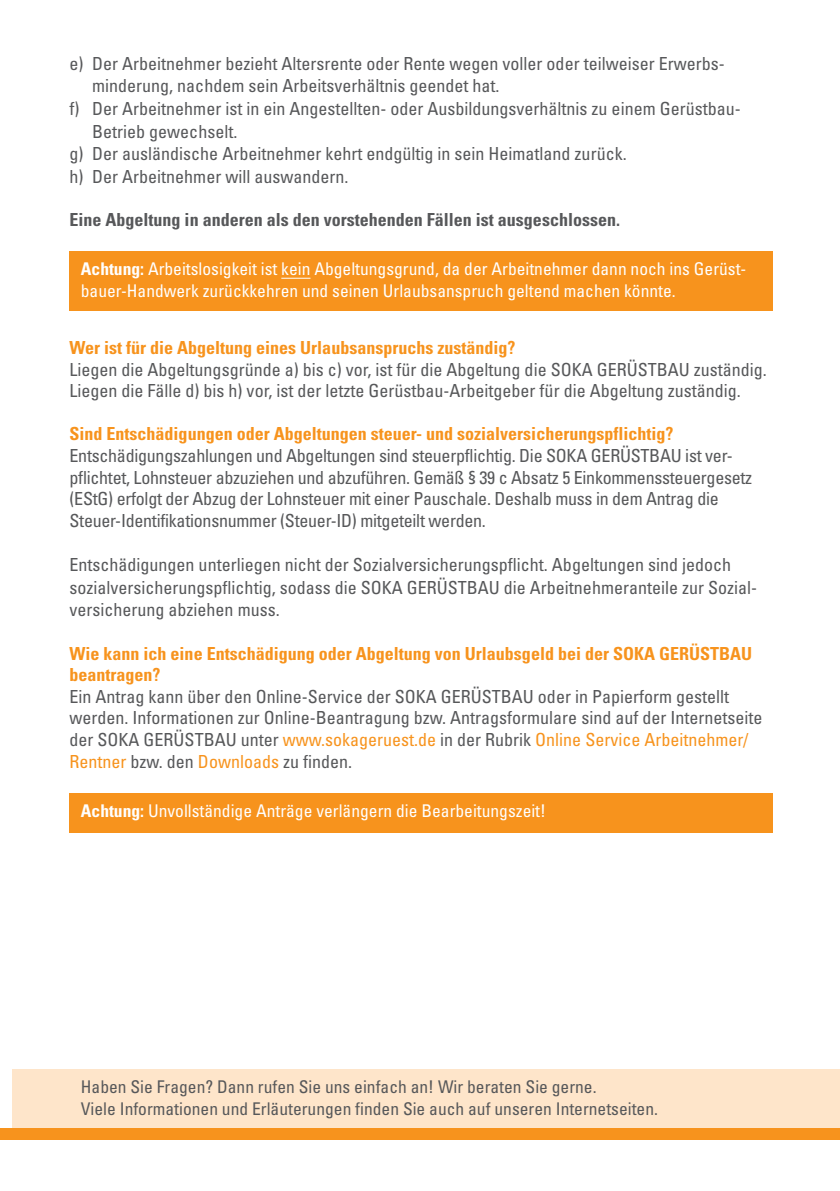
<style>
.page{position:relative;width:840px;height:1191px;background:#fff}
.page>*{position:absolute;margin:0;border:0;box-sizing:border-box;transform-origin:0 0}
.t1{font:condensed 18px/21.6px "Univers LT Std";color:#57585a}
.t2{font:700 condensed 18px/21.6px "Univers LT Std";color:#f7931d}
.t3{font:700 condensed 18px "Univers LT Std";color:#57585a}
.t4{font:condensed 17.6px/22px "Univers LT Std";color:#fff}
.t5{font:condensed 17.6px/22px "Univers LT Std";color:#57585a}
.s1{font-weight:700}
.s2{color:#f7931d}
</style>
<div class="page">
<div style="left:13px;top:1069px;width:826px;height:59px;background:#fee5ca"></div>
<div style="left:0;top:1128px;width:839px;height:12px;background:#f7931d"></div>
<div style="left:69px;top:251px;width:703px;height:60px;background:#f7931d"></div>
<svg style="left:281px;top:278px;width:29px;height:1px"></svg>
<div style="left:69px;top:792px;width:703px;height:40px;background:#f7931d"></div>
<p class="t1" style="left:69px;top:52px;width:656px">e) Der Arbeitnehmer bezieht Altersrente oder Rente wegen voller oder teilweiser Erwerbs-</p>
<p class="t1" style="left:92px;top:75px;width:408px">minderung, nachdem sein Arbeitsverhältnis geendet hat.</p>
<p class="t1" style="left:69px;top:97px;width:672px">f) Der Arbeitnehmer ist in ein Angestellten- oder Ausbildungsverhältnis zu einem Gerüstbau-</p>
<p class="t1" style="left:92px;top:120px;width:146px">Betrieb gewechselt.</p>
<p class="t1" style="left:69px;top:143px;width:558px">g) Der ausländische Arbeitnehmer kehrt endgültig in sein Heimatland zurück.</p>
<p class="t1" style="left:69px;top:165px;width:280px">h) Der Arbeitnehmer will auswandern.</p>
<p class="t3" style="left:69px;top:209px;width:551px">Eine Abgeltung in anderen als den vorstehenden Fällen ist ausgeschlossen.</p>
<p class="t4" style="left:81px;top:258px;width:666px"><span class="s1">Achtung:</span> Arbeitslosigkeit ist kein Abgeltungsgrund, da der Arbeitnehmer dann noch ins Gerüst&shy;bauer-Handwerk zurückkehren und seinen Urlaubsanspruch geltend machen könnte.</p>
<p class="t2" style="left:69px;top:337px;width:447px">Wer ist für die Abgeltung eines Urlaubsanspruchs zuständig?</p>
<p class="t1" style="left:69px;top:358px;width:698px">Liegen die Abgeltungsgründe a) bis c) vor, ist für die Abgeltung die SOKA GERÜSTBAU zuständig.<br>Liegen die Fälle d) bis h) vor, ist der letzte Gerüstbau-Arbeitgeber für die Abgeltung zuständig.</p>
<p class="t2" style="left:69px;top:423px;width:605px">Sind Entschädigungen oder Abgeltungen steuer- und sozialversicherungspflichtig?</p>
<p class="t1" style="left:69px;top:444px;width:684px">Entschädigungszahlungen und Abgeltungen sind steuerpflichtig. Die SOKA GERÜSTBAU ist ver&shy;pflichtet, Lohnsteuer abzuziehen und abzuführen. Gemäß § 39 c Absatz 5 Einkommenssteuergesetz (EStG) erfolgt der Abzug der Lohnsteuer mit einer Pauschale. Deshalb muss in dem Antrag die Steuer-Identifikationsnummer (Steuer-ID) mitgeteilt werden.</p>
<p class="t1" style="left:69px;top:553px;width:688px;line-height:22.6px">Entschädigungen unterliegen nicht der Sozialversicherungspflicht. Abgeltungen sind jedoch sozialversicherungspflichtig, sodass die SOKA GERÜSTBAU die Arbeitnehmeranteile zur Sozial&shy;versicherung abziehen muss.</p>
<p class="t2" style="left:69px;top:642px;width:683px">Wie kann ich eine Entschädigung oder Abgeltung von Urlaubsgeld bei der SOKA GERÜSTBAU beantragen?</p>
<p class="t1" style="left:69px;top:685px;width:694px">Ein Antrag kann über den Online-Service der SOKA GERÜSTBAU oder in Papierform gestellt werden. Informationen zur Online-Beantragung bzw. Antragsformulare sind auf der Internetseite der SOKA GERÜSTBAU unter <span class="s2">www.sokageruest.de</span> in der Rubrik <span class="s2">Online Service Arbeitnehmer/ Rentner</span> bzw. den <span class="s2">Downloads</span> zu finden.</p>
<p class="t4" style="left:81px;top:799px;width:466px"><span class="s1">Achtung:</span> Unvollständige Anträge verlängern die Bearbeitungszeit!</p>
<p class="t5" style="left:81px;top:1075px;width:578px">Haben Sie Fragen? Dann rufen Sie uns einfach an! Wir beraten Sie gerne.<br>Viele Informationen und Erläuterungen finden Sie auch auf unseren Internetseiten.</p>
</div>
